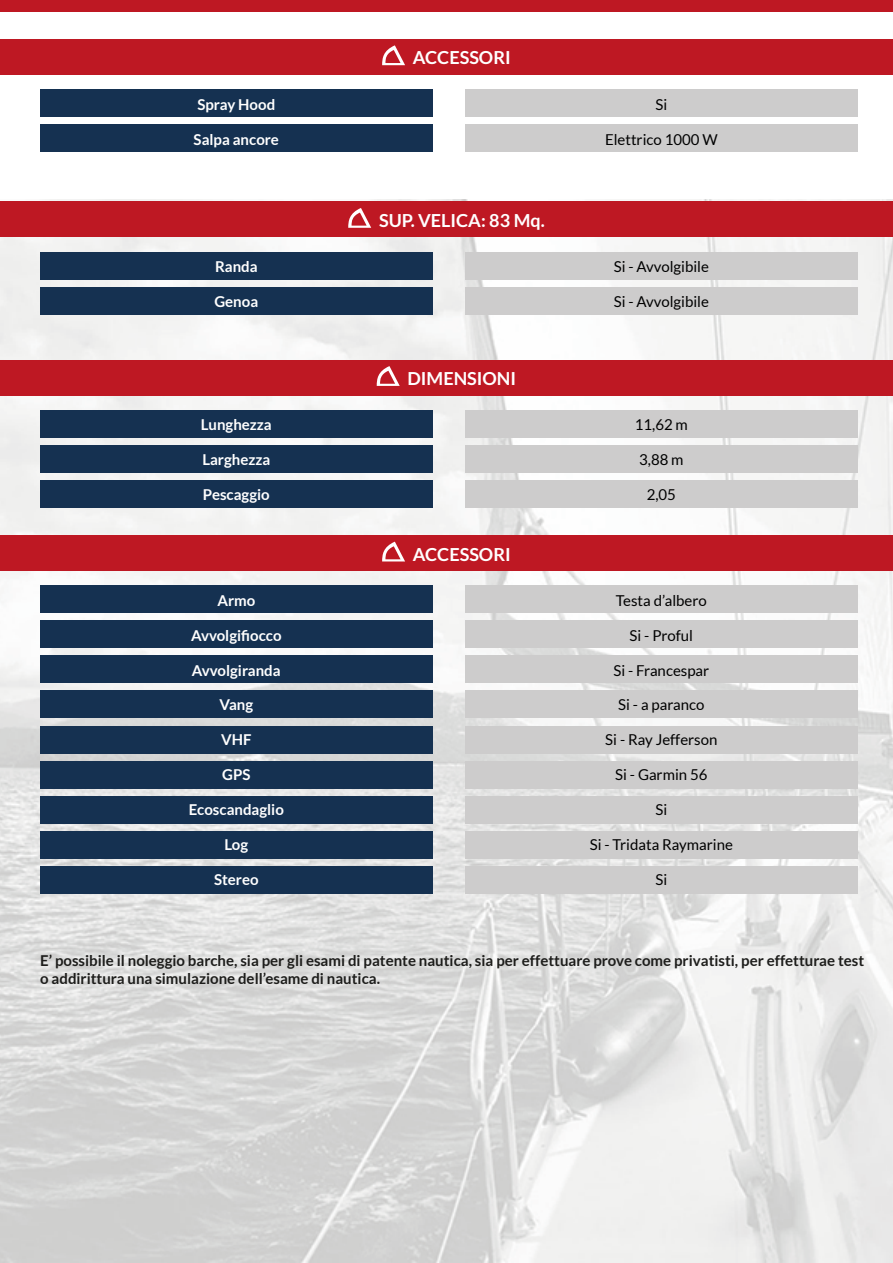
<style>
.page{position:relative;width:893px;height:1263px;background:#fff}
.page>*{position:absolute;margin:0;border:0;box-sizing:border-box;transform-origin:0 0}
.t1{font:700 18px "Lato";color:#fff}
.t2{font:700 15px/18px "Lato";color:#1d1d1b}
.t3{font:15px "Lato";color:#000}
.t4{font:700 15px "Lato";color:#fff}
</style>
<div class="page">
<div style="left:0;top:0;width:893px;height:12px;background:#be1823"></div>
<img style="left:0;top:199px;width:893px;height:1064px">
<div style="left:0;top:39px;width:893px;height:36px;background:#be1823"></div>
<svg style="left:382px;top:45px;width:23px;height:20px"></svg>
<div style="left:40px;top:90px;width:392px;height:27px;background:#153151"></div>
<div style="left:40px;top:125px;width:392px;height:27px;background:#153151"></div>
<div style="left:465px;top:90px;width:392px;height:27px;background:#cdcccc"></div>
<div style="left:465px;top:125px;width:392px;height:27px;background:#cdcccc"></div>
<div style="left:0;top:202px;width:893px;height:35px;background:#be1823"></div>
<svg style="left:348px;top:208px;width:23px;height:20px"></svg>
<div style="left:40px;top:252px;width:392px;height:27px;background:#153151"></div>
<div style="left:40px;top:287px;width:392px;height:27px;background:#153151"></div>
<div style="left:465px;top:252px;width:392px;height:27px;background:#cdcccc"></div>
<div style="left:465px;top:287px;width:392px;height:27px;background:#cdcccc"></div>
<div style="left:0;top:360px;width:893px;height:35px;background:#be1823"></div>
<svg style="left:377px;top:366px;width:23px;height:20px"></svg>
<div style="left:40px;top:410px;width:392px;height:27px;background:#153151"></div>
<div style="left:40px;top:445px;width:392px;height:27px;background:#153151"></div>
<div style="left:40px;top:480px;width:392px;height:27px;background:#153151"></div>
<div style="left:465px;top:410px;width:392px;height:27px;background:#cdcccc"></div>
<div style="left:465px;top:445px;width:392px;height:27px;background:#cdcccc"></div>
<div style="left:465px;top:480px;width:392px;height:27px;background:#cdcccc"></div>
<div style="left:0;top:535px;width:893px;height:36px;background:#be1823"></div>
<svg style="left:382px;top:542px;width:23px;height:19px"></svg>
<div style="left:40px;top:586px;width:392px;height:27px;background:#153151"></div>
<div style="left:40px;top:621px;width:392px;height:27px;background:#153151"></div>
<div style="left:40px;top:656px;width:392px;height:27px;background:#153151"></div>
<div style="left:40px;top:691px;width:392px;height:27px;background:#153151"></div>
<div style="left:40px;top:726px;width:392px;height:27px;background:#153151"></div>
<div style="left:40px;top:761px;width:392px;height:27px;background:#153151"></div>
<div style="left:40px;top:796px;width:392px;height:27px;background:#153151"></div>
<div style="left:40px;top:831px;width:392px;height:27px;background:#153151"></div>
<div style="left:40px;top:866px;width:392px;height:27px;background:#153151"></div>
<div style="left:465px;top:586px;width:392px;height:27px;background:#cdcccc"></div>
<div style="left:465px;top:621px;width:392px;height:27px;background:#cdcccc"></div>
<div style="left:465px;top:656px;width:392px;height:27px;background:#cdcccc"></div>
<div style="left:465px;top:691px;width:392px;height:27px;background:#cdcccc"></div>
<div style="left:465px;top:726px;width:392px;height:27px;background:#cdcccc"></div>
<div style="left:465px;top:761px;width:392px;height:27px;background:#cdcccc"></div>
<div style="left:465px;top:796px;width:392px;height:27px;background:#cdcccc"></div>
<div style="left:465px;top:831px;width:392px;height:27px;background:#cdcccc"></div>
<div style="left:465px;top:866px;width:392px;height:27px;background:#cdcccc"></div>
<p class="t4" style="left:197px;top:96px;width:79px">Spray Hood</p>
<p class="t4" style="left:194px;top:131px;width:87px">Salpa ancore</p>
<p class="t4" style="left:215px;top:258px;width:44px">Randa</p>
<p class="t4" style="left:214px;top:293px;width:45px">Genoa</p>
<p class="t4" style="left:201px;top:416px;width:73px">Lunghezza</p>
<p class="t4" style="left:202px;top:451px;width:69px">Larghezza</p>
<p class="t4" style="left:203px;top:486px;width:68px">Pescaggio</p>
<p class="t4" style="left:217px;top:592px;width:39px">Armo</p>
<p class="t4" style="left:191px;top:627px;width:92px">Avvolgifiocco</p>
<p class="t4" style="left:192px;top:662px;width:90px">Avvolgiranda</p>
<p class="t4" style="left:219px;top:696px;width:35px">Vang</p>
<p class="t4" style="left:221px;top:731px;width:32px">VHF</p>
<p class="t4" style="left:222px;top:766px;width:30px">GPS</p>
<p class="t4" style="left:189px;top:801px;width:97px">Ecoscandaglio</p>
<p class="t4" style="left:224px;top:836px;width:25px">Log</p>
<p class="t4" style="left:214px;top:870px;width:46px">Stereo</p>
<p class="t1" style="left:413px;top:47px;width:99px">ACCESSORI</p>
<p class="t1" style="left:379px;top:210px;width:167px">SUP. VELICA: 83 Mq.</p>
<p class="t1" style="left:408px;top:368px;width:110px">DIMENSIONI</p>
<p class="t1" style="left:413px;top:544px;width:99px">ACCESSORI</p>
<p class="t3" style="left:655px;top:96px;width:13px">Si</p>
<p class="t3" style="left:605px;top:131px;width:114px">Elettrico 1000 W</p>
<p class="t3" style="left:614px;top:259px;width:97px">Si - Avvolgibile</p>
<p class="t3" style="left:614px;top:293px;width:97px">Si - Avvolgibile</p>
<p class="t3" style="left:635px;top:417px;width:55px">11,62 m</p>
<p class="t3" style="left:639px;top:451px;width:46px">3,88 m</p>
<p class="t3" style="left:647px;top:486px;width:31px">2,05</p>
<p class="t3" style="left:616px;top:592px;width:92px">Testa d’albero</p>
<p class="t3" style="left:630px;top:627px;width:65px">Si - Proful</p>
<p class="t3" style="left:613px;top:662px;width:97px">Si - Francespar</p>
<p class="t3" style="left:618px;top:697px;width:88px">Si - a paranco</p>
<p class="t3" style="left:605px;top:731px;width:114px">Si - Ray Jefferson</p>
<p class="t3" style="left:615px;top:766px;width:94px">Si - Garmin 56</p>
<p class="t3" style="left:655px;top:801px;width:13px">Si</p>
<p class="t3" style="left:590px;top:836px;width:145px">Si - Tridata Raymarine</p>
<p class="t3" style="left:655px;top:871px;width:13px">Si</p>
<p class="t2" style="left:40px;top:951px;width:825px">E’ possibile il noleggio barche, sia per gli esami di patente nautica, sia per effettuare prove come privatisti, per effetturae test o addirittura una simulazione dell’esame di nautica.</p>
</div>
